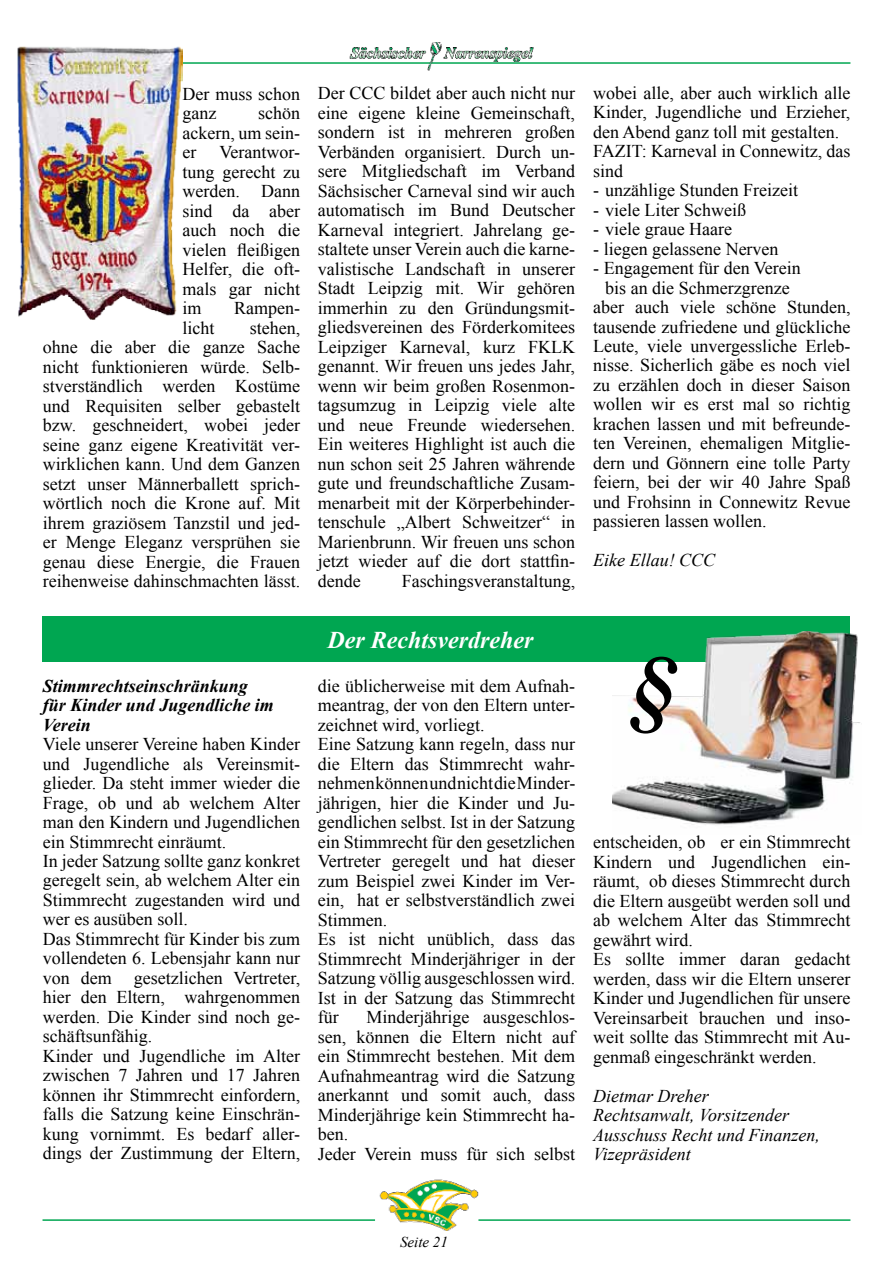
<style>
.page{position:relative;width:893px;height:1263px;background:#fff}
.page>*{position:absolute;margin:0;border:0;box-sizing:border-box;transform-origin:0 0}
.t1{font:italic 700 24px "Times New Roman";color:#fff}
.t2{font:18px/19.5px "Times New Roman";color:#000}
.t3{font:italic 18px/19.5px "Times New Roman";color:#000}
.t4{font:italic 700 18px/19.5px "Times New Roman";color:#000}
.t5{font:italic 15px "Times New Roman";color:#000}
</style>
<div class="page">
<hr style="left:43px;top:62px;width:807px;height:2px;background:#00a651">
<img style="left:350px;top:43px;width:185px;height:28px">
<hr style="left:43px;top:1219px;width:332px;height:2px;background:#00a651">
<img style="left:379px;top:1179px;width:99px;height:52px">
<hr style="left:478px;top:1219px;width:372px;height:2px;background:#00a651">
<img style="left:17px;top:46px;width:166px;height:274px">
<div style="left:43px;top:616px;width:807px;height:45px;background:#00a651"></div>
<img style="left:613px;top:631px;width:247px;height:194px">
<svg style="left:630px;top:657px;width:47px;height:76px"></svg>
<p class="t2" style="left:183px;top:84px;width:119px">Der muss schon ganz</p>
<p class="t2" style="left:183px;top:103px;width:119px;text-align:justify;text-indent:76px">schön ackern, um sein&shy;er</p>
<p class="t2" style="left:183px;top:142px;width:119px;text-align:justify;text-indent:37px">Verantwor&shy;tung gerecht zu werden. Dann sind da aber auch noch die vielen fleißigen Helfer, die oft&shy;mals gar nicht im</p>
<p class="t2" style="left:234px;top:298px;width:67px">Rampen-</p>
<p class="t2" style="left:43px;top:317px;width:259px;text-align:justify;text-indent:207px">stehen, ohne die aber die ganze Sache nicht funktionieren würde. Selb&shy;stverständlich werden Kostüme und Requisiten selber gebastelt bzw. geschneidert, wobei jeder seine ganz eigene Kreativität ver&shy;wirklichen kann. Und dem Ganzen setzt unser Männerballett sprich&shy;wörtlich noch die Krone auf. Mit ihrem graziösem Tanzstil und jed&shy;er Menge Eleganz versprühen sie genau diese Energie, die Frauen reihenweise dahinschmachten lässt.</p>
<p class="t2" style="left:183px;top:317px;width:34px">licht</p>
<p class="t2" style="left:318px;top:83px;width:259px;text-align:justify">Der CCC bildet aber auch nicht nur eine eigene kleine Gemeinschaft, sondern ist in mehreren großen Verbänden organisiert. Durch un&shy;sere Mitgliedschaft im Verband Sächsischer Carneval sind wir auch automatisch im Bund Deutscher Karneval integriert. Jahrelang ge&shy;staltete unser Verein auch die karne&shy;valistische Landschaft in unserer Stadt Leipzig mit. Wir gehören immerhin zu den Gründungsmit&shy;gliedsvereinen des Förderkomitees Leipziger Karneval, kurz FKLK genannt. Wir freuen uns jedes Jahr, wenn wir beim großen Rosenmon&shy;tagsumzug in Leipzig viele alte und neue Freunde wiedersehen.<br>Ein weiteres Highlight ist auch die nun schon seit 25 Jahren währende gute und freundschaftliche Zusam&shy;menarbeit mit der Körperbehinder&shy;tenschule „Albert Schweitzer“ in Marienbrunn. Wir freuen uns schon jetzt wieder auf die dort stattfin&shy;dende</p>
<p class="t2" style="left:402px;top:570px;width:175px">Faschingsveranstaltung,</p>
<p class="t2" style="left:593px;top:82px;width:259px">wobei alle, aber auch wirklich alle<br>Kinder, Jugendliche und Erzieher, den Abend ganz toll mit gestalten.<br>FAZIT: Karneval in Connewitz, das sind</p>
<p class="t2" style="left:593px;top:180px;width:206px">- unzählige Stunden Freizeit</p>
<p class="t2" style="left:593px;top:199px;width:154px">- viele Liter Schweiß</p>
<p class="t2" style="left:593px;top:219px;width:140px">- viele graue Haare</p>
<p class="t2" style="left:593px;top:238px;width:187px">- liegen gelassene Nerven</p>
<p class="t2" style="left:593px;top:258px;width:209px">- Engagement für den Verein</p>
<p class="t2" style="left:605px;top:277px;width:186px">bis an die Schmerzgrenze</p>
<p class="t2" style="left:593px;top:297px;width:259px">aber auch viele schöne Stunden,</p>
<p class="t2" style="left:593px;top:316px;width:259px">tausende zufriedene und glückliche</p>
<p class="t2" style="left:593px;top:336px;width:259px">Leute, viele unvergessliche Erleb-</p>
<p class="t2" style="left:593px;top:355px;width:259px">nisse. Sicherlich gäbe es noch viel</p>
<p class="t2" style="left:593px;top:375px;width:259px">zu erzählen doch in dieser Saison</p>
<p class="t2" style="left:593px;top:394px;width:259px">wollen wir es erst mal so richtig</p>
<p class="t2" style="left:593px;top:414px;width:259px">krachen lassen und mit befreunde-</p>
<p class="t2" style="left:593px;top:433px;width:259px">ten Vereinen, ehemaligen Mitglie-</p>
<p class="t2" style="left:593px;top:453px;width:259px">dern und Gönnern eine tolle Party</p>
<p class="t2" style="left:593px;top:472px;width:259px">feiern, bei der wir 40 Jahre Spaß</p>
<p class="t2" style="left:593px;top:492px;width:259px">und Frohsinn in Connewitz Revue</p>
<p class="t2" style="left:593px;top:511px;width:175px">passieren lassen wollen.</p>
<p class="t3" style="left:593px;top:550px;width:124px">Eike Ellau! CCC</p>
<p class="t4" style="left:43px;top:675px;width:233px">Stimmrechtseinschränkung für Kinder und Jugendliche im<br>Verein</p>
<p class="t2" style="left:43px;top:734px;width:259px">Viele unserer Vereine haben Kinder und Jugendliche als Vereinsmit&shy;glieder. Da steht immer wieder die<br>Frage, ob und ab welchem Alter man den Kindern und Jugendlichen ein Stimmrecht einräumt.<br>In jeder Satzung sollte ganz konkret geregelt sein, ab welchem Alter ein<br>Stimmrecht zugestanden wird und wer es ausüben soll.<br>Das Stimmrecht für Kinder bis zum vollendeten 6. Lebensjahr kann nur von dem gesetzlichen Vertreter, hier den Eltern, wahrgenommen werden. Die Kinder sind noch ge&shy;schäftsunfähig.<br>Kinder und Jugendliche im Alter zwischen 7 Jahren und 17 Jahren können ihr Stimmrecht einfordern, falls die Satzung keine Einschrän&shy;kung vornimmt. Es bedarf aller&shy;dings der Zustimmung der Eltern,</p>
<h1 class="t1" style="left:327px;top:623px;width:207px">Der Rechtsverdreher</h1>
<p class="t2" style="left:318px;top:675px;width:259px">die üblicherweise mit dem Aufnah&shy;meantrag, der von den Eltern unter&shy;zeichnet wird, vorliegt.<br>Eine Satzung kann regeln, dass nur die Eltern das Stimmrecht wahr&shy;nehmen können und nicht die Minder&shy;jährigen, hier die Kinder und Ju&shy;gendlichen selbst. Ist in der Satzung ein Stimmrecht für den gesetzlichen<br>Vertreter geregelt und hat dieser zum Beispiel zwei Kinder im Ver&shy;ein, hat er selbstverständlich zwei<br>Stimmen.<br>Es ist nicht unüblich, dass das<br>Stimmrecht Minderjähriger in der<br>Satzung völlig ausgeschlossen wird.<br>Ist in der Satzung das Stimmrecht für</p>
<p class="t2" style="left:318px;top:1007px;width:259px;text-indent:49px">Minderjährige ausgeschlos&shy;sen, können die Eltern nicht auf ein Stimmrecht bestehen. Mit dem<br>Aufnahmeantrag wird die Satzung anerkannt und somit auch, dass<br>Minderjährige kein Stimmrecht ha&shy;ben.<br>Jeder Verein muss für sich selbst</p>
<p class="t2" style="left:593px;top:832px;width:259px">entscheiden, ob er ein Stimmrecht<br>Kindern und Jugendlichen ein&shy;räumt, ob dieses Stimmrecht durch die Eltern ausgeübt werden soll und ab welchem Alter das Stimmrecht gewährt wird.<br>Es sollte immer daran gedacht werden, dass wir die Eltern unserer<br>Kinder und Jugendlichen für unsere<br>Vereinsarbeit brauchen und inso&shy;weit sollte das Stimmrecht mit Au&shy;genmaß eingeschränkt werden.</p>
<p class="t3" style="left:593px;top:1085px;width:228px">Dietmar Dreher<br>Rechtsanwalt, Vorsitzender<br>Ausschuss Recht und Finanzen,<br>Vizepräsident</p>
<p class="t5" style="left:400px;top:1232px;width:49px">Seite 21</p>
</div>
